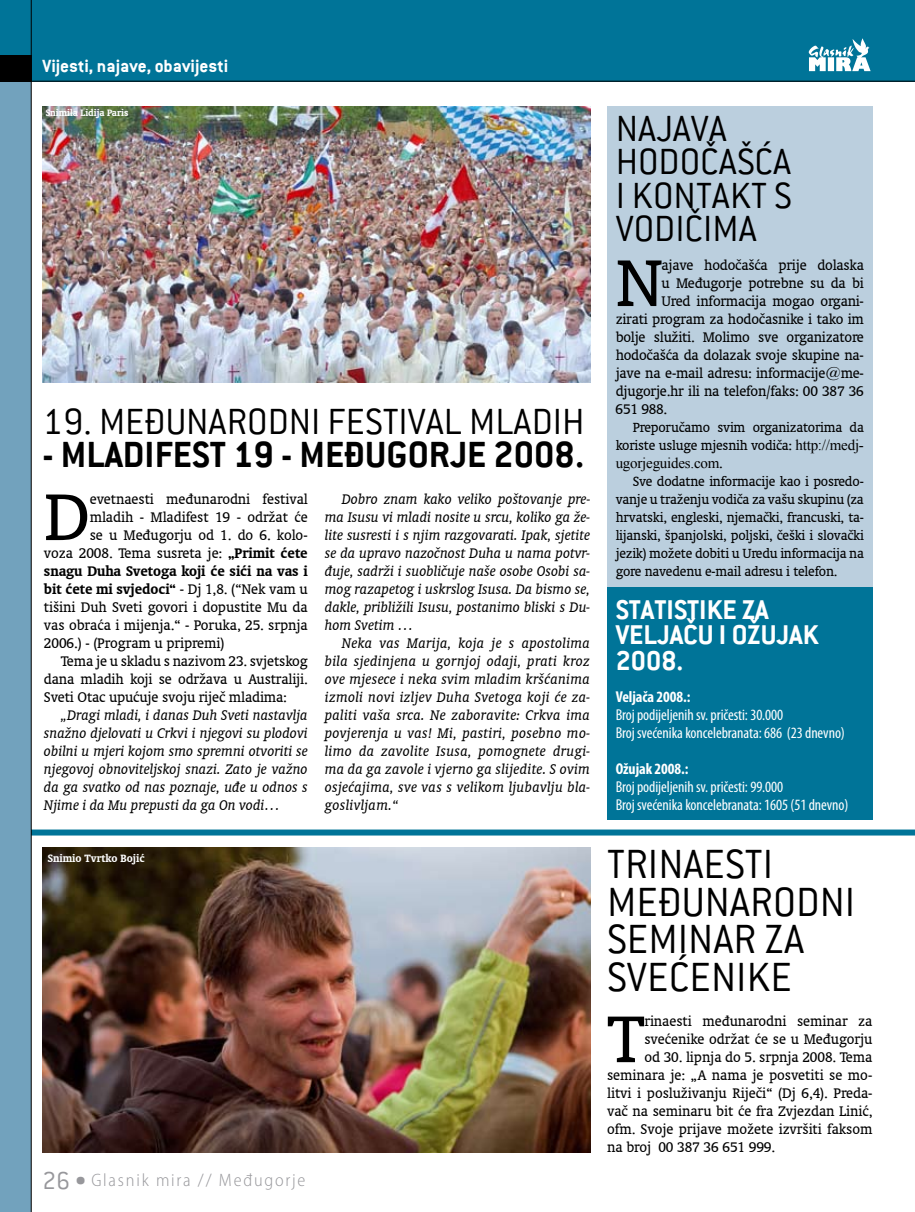
<style>
.page{position:relative;width:915px;height:1212px;background:#fff}
.page>*{position:absolute;margin:0;border:0;box-sizing:border-box;transform-origin:0 0}
.t1{font:75.15px "Oranda L2";color:#000}
.t2{font:300 45px/37.5px "Conduit ITC";color:#000}
.t3{font:300 40.2px/33.5px "Conduit ITC";color:#000}
.t4{font:700 40.2px "Conduit ITC";color:#000}
.t5{font:700 30px/25.5px "Conduit ITC";color:#fff}
.t6{font:700 19.5px "Conduit ITC";color:#fff}
.t7{font:300 semi-condensed 18px "Myriad Pro";letter-spacing:.1em;color:#97979b}
.t8{font:15.75px "Oranda L2";letter-spacing:-.005em;color:#000}
.t9{font:italic 15.75px/18px "Oranda L2";letter-spacing:-.005em;color:#000;text-align:justify}
.t10{font:condensed 15.75px/18px "Myriad Pro";letter-spacing:-.005em;color:#fff}
.t11{font:700 15.75px "Oranda L2";letter-spacing:-.005em;color:#000}
.t12{font:700 condensed 15.75px "Myriad Pro";letter-spacing:-.005em;color:#fff}
.t13{font:15px/18px "Oranda L2";letter-spacing:-.015em;color:#000;text-align:right}
.t14{font:15px "Times New Roman";letter-spacing:-.015em;color:#000}
.t15{font:700 12px "Oranda L2";color:#fff}
.t16{font:700 10.5px "Oranda L2";color:#fff}
.s1{font-weight:700}
.s2{font-weight:400}
.s3{font-family:"Conduit ITC";font-stretch:normal;font-size:27px}
.s4{font-family:"Times New Roman"}
.s5{font-family:"Oranda L2"}
</style>
<div class="page">
<div style="left:26px;top:829px;width:888px;height:6px;background:#007498"></div>
<div style="left:0;top:81px;width:31px;height:1131px;background:#72a2bd"></div>
<div style="left:0;top:0;width:914px;height:81px;background:#007498"></div>
<div style="left:0;top:55px;width:31px;height:26px;background:#000"></div>
<hr style="left:31px;top:81px;width:883px;height:1px;background:#000">
<svg style="left:808px;top:38px;width:62px;height:33px"></svg>
<hr style="left:31px;top:0;width:1px;height:1212px;background:#000">
<img style="left:43px;top:106px;width:547px;height:277px">
<div style="left:607px;top:106px;width:265px;height:485px;background:#bbcfde"></div>
<div style="left:607px;top:587px;width:265px;height:233px;background:#007498"></div>
<img style="left:43px;top:847px;width:547px;height:305px">
<p class="t6" style="left:43px;top:55px;width:187px">VIJESTI, NAJAVE, OBAVIJESTI</p>
<p class="t16" style="left:46px;top:107px;width:84px">Snimila Lidija Paris</p>
<h3 class="t3" style="left:43px;top:404px;width:103px">19. MEĐUNARODNI</h3>
<h3 class="t3" style="left:327px;top:404px;width:18px">FESTIVAL</h3>
<h3 class="t3" style="left:469px;top:404px;width:20px">MLADIH</h3>
<h3 class="t4" style="left:43px;top:431px;width:543px">- MLADIFEST 19 - MEĐUGORJE 2008.</h3>
<h1 class="t1" style="left:44px;top:471px;width:48px">D</h1>
<p class="t8" style="left:90px;top:490px;width:219px">evetnaesti međunarodni festival</p>
<p class="t9" style="left:325px;top:490px;width:267px;text-indent:17px">Dobro znam kako veliko poštovanje pre&shy;ma Isusu vi mladi nosite u srcu, koliko ga že&shy;lite susresti i s njim razgovarati. Ipak, sjetite se da upravo nazočnost Duha u nama potvr&shy;đuje, sadrži i suobličuje naše osobe Osobi sa&shy;mog razapetog i uskrslog Isusa. Da bismo se, dakle, približili Isusu, postanimo bliski s Du&shy;hom Svetim …</p>
<p class="t9" style="left:325px;top:634px;width:267px;text-indent:17px">Neka vas Marija, koja je s apostolima bila sjedinjena u gornjoj odaji, prati kroz ove mjesece i neka svim mladim kršćanima izmoli novi izljev Duha Svetoga koji će za&shy;paliti vaša srca. Ne zaboravite: Crkva ima povjerenja u vas! Mi, pastiri, posebno mo&shy;limo da zavolite Isusa, pomognete drugi&shy;ma da ga zavole i vjerno ga slijedite. S ovim osjećajima, sve vas s velikom ljubavlju bla&shy;goslivljam.“</p>
<p class="t8" style="left:90px;top:508px;width:219px">mladih - Mladifest 19 - održat će</p>
<p class="t8" style="left:90px;top:526px;width:219px">se u Međugorju od 1. do 6. kolo-</p>
<p class="t8" style="left:44px;top:544px;width:265px">voza 2008. Tema susreta je: <span class="s1">„Primit ćete</span></p>
<p class="t11" style="left:44px;top:561px;width:265px">snagu Duha Svetoga koji će sići na vas i</p>
<p class="t11" style="left:44px;top:579px;width:265px">bit ćete mi svjedoci“ <span class="s2">- Dj 1,8. (“Nek vam u</span></p>
<p class="t8" style="left:44px;top:598px;width:265px">tišini Duh Sveti govori i dopustite Mu da</p>
<p class="t8" style="left:44px;top:616px;width:265px">vas obraća i mijenja.“ - Poruka, 25. srpnja</p>
<p class="t8" style="left:44px;top:634px;width:182px">2006.) - (Program u pripremi)</p>
<p class="t8" style="left:61px;top:652px;width:248px">Tema je u skladu s nazivom 23. svjetskog</p>
<p class="t8" style="left:44px;top:670px;width:265px">dana mladih koji se održava u Australiji.</p>
<p class="t8" style="left:44px;top:688px;width:244px">Sveti Otac upućuje svoju riječ mladima:</p>
<p class="t9" style="left:44px;top:706px;width:265px;text-indent:17px">„Dragi mladi, i danas Duh Sveti nastavlja snažno djelovati u Crkvi i njegovi su plodovi obilni u mjeri kojom smo spremni otvoriti se njegovoj obnoviteljskoj snazi. Zato je važno da ga svatko od nas poznaje, uđe u odnos s Njime i da Mu prepusti da ga On vodi…</p>
<p class="t15" style="left:48px;top:851px;width:98px">Snimio Tvrtko Bojić</p>
<p class="t7" style="left:43px;top:1170px;width:264px"><span class="s3">26 •</span> Glasnik mira // Međugorje</p>
<h3 class="t3" style="left:615px;top:111px;width:42px">NAJAVA<br>HODO</h3>
<h3 class="t3" style="left:700px;top:145px;width:38px">ČAŠĆA</h3>
<h3 class="t3" style="left:615px;top:178px;width:36px">I KONTAKT</h3>
<h3 class="t3" style="left:773px;top:178px;width:16px">S</h3>
<h3 class="t3" style="left:615px;top:212px;width:18px">VODI</h3>
<h3 class="t3" style="left:684px;top:212px;width:37px">ČIMA</h3>
<h1 class="t1" style="left:615px;top:237px;width:48px">N</h1>
<p class="t8" style="left:661px;top:256px;width:204px">ajave hodočašća prije dolaska</p>
<p class="t8" style="left:661px;top:274px;width:204px">u Međugorje potrebne su da bi</p>
<p class="t8" style="left:661px;top:292px;width:204px">Ured informacija mogao organi-</p>
<p class="t8" style="left:615px;top:310px;width:250px">zirati program za hodočasnike i tako im</p>
<p class="t8" style="left:615px;top:328px;width:250px">bolje služiti. Molimo sve organizatore</p>
<p class="t8" style="left:615px;top:346px;width:250px">hodočašća da dolazak svoje skupine na-</p>
<p class="t8" style="left:615px;top:364px;width:250px">jave na e-mail adresu: informacije@me-</p>
<p class="t8" style="left:615px;top:382px;width:250px">djugorje.hr ili na telefon/faks: 00 387 36</p>
<p class="t8" style="left:615px;top:400px;width:53px">651 988.</p>
<p class="t13" style="left:615px;top:418px;width:250px">Preporučamo svim organizatorima da koriste usluge mjesnih vodiča: <span class="s4">http://medj-</span></p>
<p class="t14" style="left:615px;top:454px;width:108px">ugorjeguides.com<span class="s5">.</span></p>
<p class="t13" style="left:615px;top:472px;width:250px;text-align:justify;text-indent:17px">Sve dodatne informacije kao i posredo&shy;vanje u traženju vodiča za vašu skupinu (za hrvatski, engleski, njemački, francuski, ta&shy;lijanski, španjolski, poljski, češki i slovački jezik) možete dobiti u Uredu informacija na gore navedenu e-mail adresu i telefon.</p>
<h3 class="t5" style="left:615px;top:596px;width:202px">STATISTIKE ZA<br>VELJAČU I OŽUJAK<br>2008.</h3>
<p class="t12" style="left:615px;top:687px;width:76px">Veljača 2008.:</p>
<p class="t10" style="left:615px;top:706px;width:231px">Broj podijeljenih sv. pričesti: 30.000<br>Broj svećenika koncelebranata: 686 (23 dnevno)</p>
<p class="t12" style="left:615px;top:759px;width:74px">Ožujak 2008.:</p>
<p class="t10" style="left:615px;top:778px;width:234px">Broj podijeljenih sv. pričesti: 99.000<br>Broj svećenika koncelebranata: 1605 (51 dnevno)</p>
<h2 class="t2" style="left:607px;top:845px;width:37px">TRINAESTI<br>MEĐUNARODNI<br>SEMINAR</h2>
<h2 class="t2" style="left:764px;top:920px;width:20px">ZA</h2>
<h2 class="t2" style="left:607px;top:958px;width:22px">SVEĆENIKE</h2>
<h1 class="t1" style="left:607px;top:993px;width:39px">T</h1>
<p class="t8" style="left:644px;top:1012px;width:229px">rinaesti međunarodni seminar za</p>
<p class="t8" style="left:644px;top:1030px;width:229px">svećenike održat će se u Međugorju</p>
<p class="t8" style="left:644px;top:1048px;width:229px">od 30. lipnja do 5. srpnja 2008. Tema</p>
<p class="t8" style="left:607px;top:1066px;width:267px">seminara je: „A nama je posvetiti se mo-</p>
<p class="t8" style="left:607px;top:1084px;width:267px">litvi i posluživanju Riječi“ (Dj 6,4). Preda-</p>
<p class="t8" style="left:607px;top:1102px;width:267px">vač na seminaru bit će fra Zvjezdan Linić,</p>
<p class="t8" style="left:607px;top:1120px;width:267px">ofm. Svoje prijave možete izvršiti faksom</p>
<p class="t8" style="left:607px;top:1138px;width:169px">na broj 00 387 36 651 999.</p>
</div>
